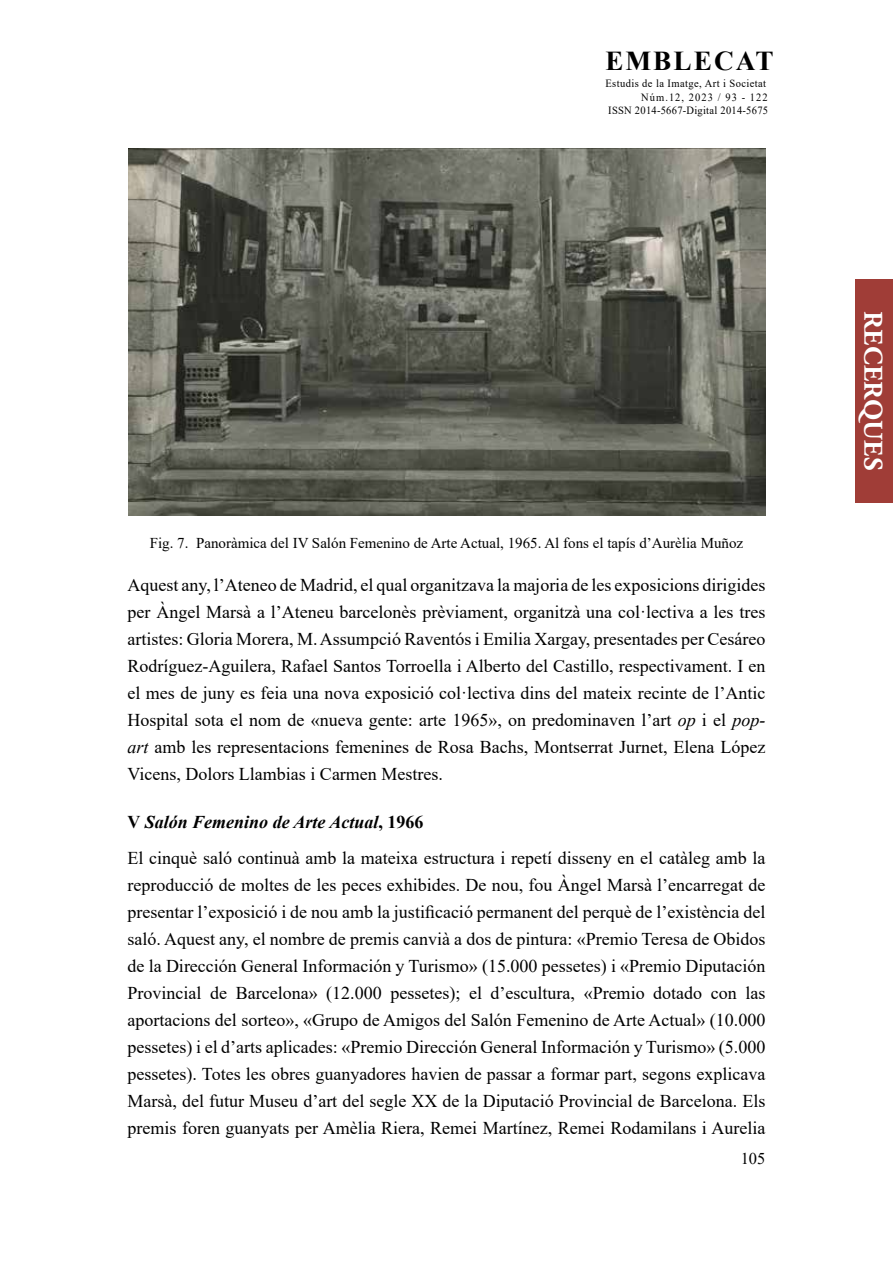
<style>
.page{position:relative;width:893px;height:1263px;background:#fff}
.page>*{position:absolute;margin:0;border:0;box-sizing:border-box;transform-origin:0 0}
.t1{font:700 27.3px "Times New Roman";letter-spacing:.075em;color:#000}
.t2{font:700 27px "Adobe Garamond Pro";letter-spacing:.015em;color:#fff}
.t3{font:18px/27px "Times New Roman";color:#000;text-align:justify}
.t4{font:16.5px "Times New Roman";color:#000}
.t5{font:15px "Times New Roman";color:#000}
.t6{font:10.95px/13.5px "Times New Roman";letter-spacing:.04em;color:#000;text-align:right;scale:.95 1}
.s1{font-style:italic}
.s2{font-weight:700}
.s3{font-weight:700;font-style:italic}
</style>
<div class="page">
<div style="left:855px;top:279px;width:38px;height:223px;background:#a03d37"></div>
<img style="left:128px;top:149px;width:637px;height:366px">
<h1 class="t1" style="left:605px;top:41px;width:170px">EMBLECAT</h1>
<p class="t6" style="left:605px;top:77px;width:173px">Estudis de la Imatge, Art i Societat<br>Núm.12, 2023 / 93 - 122<br>ISSN 2014-5667-Digital 2014-5675</p>
<p class="t5" style="left:150px;top:533px;width:595px">Fig. 7. Panoràmica del IV Salón Femenino de Arte Actual, 1965. Al fons el tapís d’Aurèlia Muñoz</p>
<p class="t3" style="left:128px;top:571px;width:639px">Aquest any, l’Ateneo de Madrid, el qual organitzava la majoria de les exposicions dirigides per Àngel Marsà a l’Ateneu barcelonès prèviament, organitzà una col·lectiva a les tres artistes: Gloria Morera, M. Assumpció Raventós i Emilia Xargay, presentades per Cesáreo Rodríguez-Aguilera, Rafael Santos Torroella i Alberto del Castillo, respectivament. I en el mes de juny es feia una nova exposició col·lectiva dins del mateix recinte de l’Antic Hospital sota el nom de «nueva gente: arte 1965», on predominaven l’art <span class="s1">op</span> i el <span class="s1">pop&shy;art</span> amb les representacions femenines de Rosa Bachs, Montserrat Jurnet, Elena López Vicens, Dolors Llambias i Carmen Mestres.</p>
<p class="t3" style="left:128px;top:803px;width:639px;line-height:36px"><span class="s2">V</span> <span class="s3">Salón Femenino de Arte Actual</span><span class="s2">, 1966<br></span>El cinquè saló continuà amb la mateixa estructura i repetí disseny en el catàleg amb la</p>
<p class="t3" style="left:128px;top:871px;width:639px">reproducció de moltes de les peces exhibides. De nou, fou Àngel Marsà l’encarregat de presentar l’exposició i de nou amb la justificació permanent del perquè de l’existència del saló. Aquest any, el nombre de premis canvià a dos de pintura: «Premio Teresa de Obidos de la Dirección General Información y Turismo» (15.000 pessetes) i «Premio Diputación Provincial de Barcelona» (12.000 pessetes); el d’escultura, «Premio dotado con las aportacions del sorteo», «Grupo de Amigos del Salón Femenino de Arte Actual» (10.000 pessetes) i el d’arts aplicades: «Premio Dirección General Información y Turismo» (5.000 pessetes). Totes les obres guanyadores havien de passar a formar part, segons explicava Marsà, del futur Museu d’art del segle XX de la Diputació Provincial de Barcelona. Els premis foren guanyats per Amèlia Riera, Remei Martínez, Remei Rodamilans i Aurelia</p>
<p class="t4" style="left:741px;top:1147px;width:26px">105</p>
<h2 class="t2" style="left:889px;top:311px;width:161px;rotate:90deg">RECERQUES</h2>
</div>
